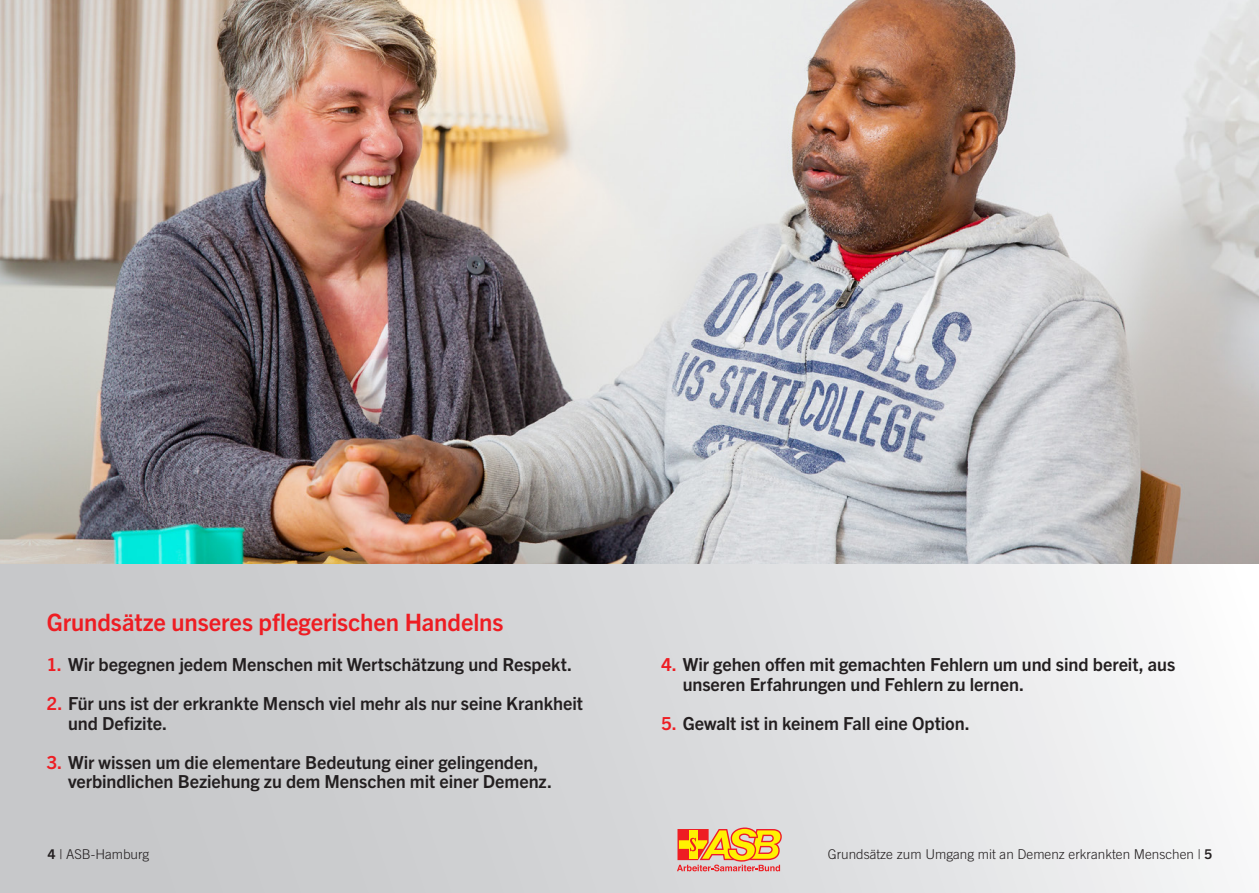
<style>
.page{position:relative;width:1259px;height:893px;background:#fff}
.page>*{position:absolute;margin:0;border:0;box-sizing:border-box;transform-origin:0 0}
.Überschrift{font:700 24px "Trade Gothic Next LT Pro";letter-spacing:-.005em;color:#ee1d23}
.Bulletpoints{font:700 18px/19.5px "Trade Gothic Next LT Pro";letter-spacing:-.005em;color:#231f20}
.t1{font:300 13.5px "Trade Gothic LT Pro";color:#231f20}
.s1{color:#ee1d23}
.s2{font-family:"Trade Gothic Next LT Pro";font-weight:700}
</style>
<div class="page">
<img style="left:0;top:0;width:1259px;height:564px">
<div style="left:0;top:564px;width:1259px;height:329px;background:linear-gradient(to right,#c0c1c3,#f5f5f6)"></div>
<svg style="left:677px;top:827px;width:105px;height:44px;background:#eca758"></svg>
<p class="Überschrift" style="left:47px;top:606px;width:458px">Grundsätze unseres pflegerischen Handelns</p>
<p class="Bulletpoints" style="left:47px;top:654px;width:527px"><span class="s1">1.</span> Wir begegnen jedem Menschen mit Wertschätzung und Respekt.</p>
<p class="Bulletpoints" style="left:68px;top:693px;width:516px;text-indent:-21px"><span class="s1">2.</span> Für uns ist der erkrankte Mensch viel mehr als nur seine Krankheit und Defizite.</p>
<p class="Bulletpoints" style="left:68px;top:751px;width:485px;text-indent:-21px"><span class="s1">3.</span> Wir wissen um die elementare Bedeutung einer gelingenden, verbindlichen Beziehung zu dem Menschen mit einer Demenz.</p>
<p class="Bulletpoints" style="left:682px;top:654px;width:494px;text-indent:-21px"><span class="s1">4.</span> Wir gehen offen mit gemachten Fehlern um und sind bereit, aus unseren Erfahrungen und Fehlern zu lernen.</p>
<p class="Bulletpoints" style="left:661px;top:712px;width:310px"><span class="s1">5.</span> Gewalt ist in keinem Fall eine Option.</p>
<p class="t1" style="left:48px;top:846px;width:103px"><span class="s2">4</span> | ASB-Hamburg</p>
<p class="t1" style="left:828px;top:846px;width:386px">Grundsätze zum Umgang mit an Demenz erkrankten Menschen | <span class="s2">5</span></p>
</div>
